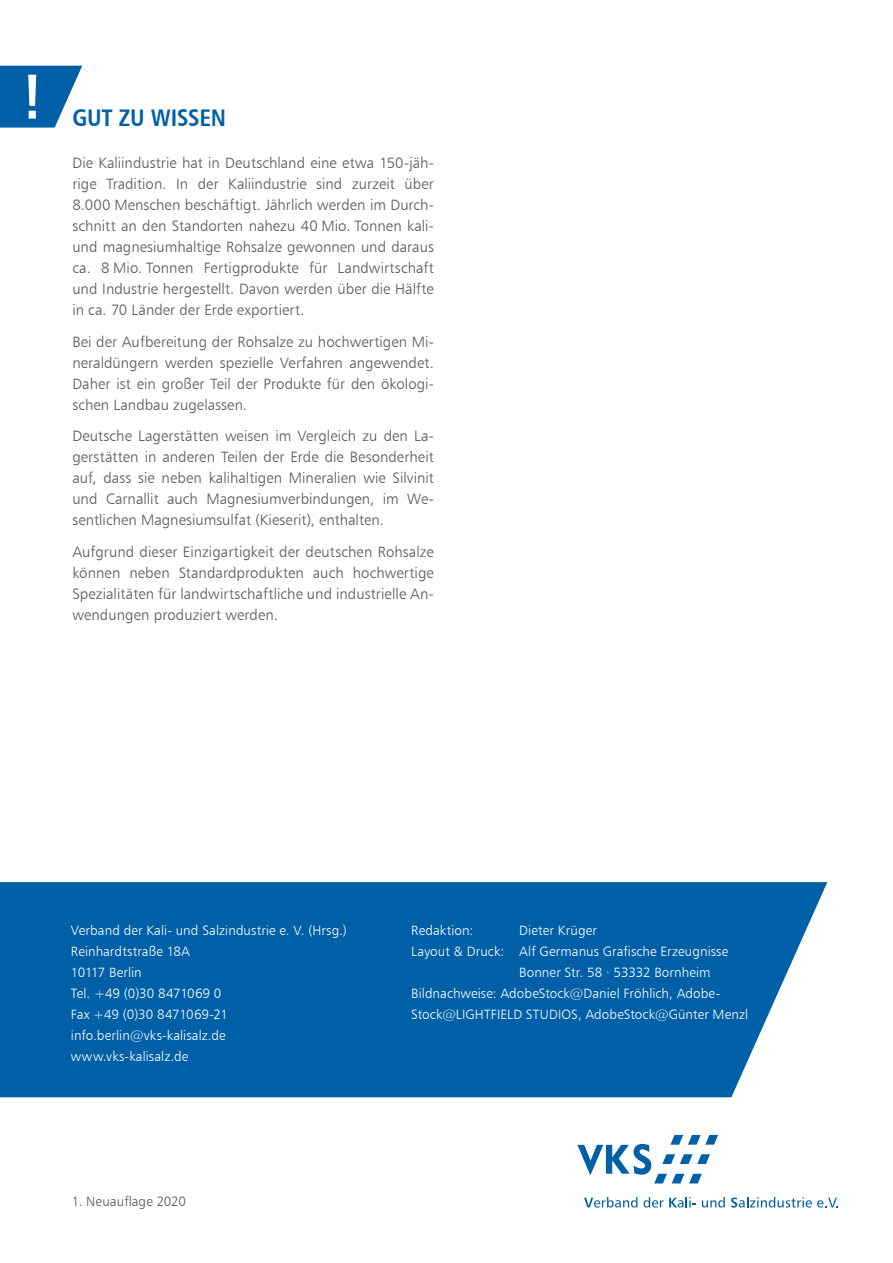
<style>
.page{position:relative;width:893px;height:1263px;background:#fff}
.page>*{position:absolute;margin:0;border:0;box-sizing:border-box;transform-origin:0 0}
.t1{font:24px "Humanist 777 BT Bold Condensed B";letter-spacing:-.01em;color:#0060a7}
.t2{font:15px/21px "Humanist 777 BT Light B";letter-spacing:.005em;color:#575756;text-align:justify}
.t3{font:13.5px/21px "Humanist 777 BT Light B";letter-spacing:.005em;color:#fff}
.t4{font:13.5px "Humanist 777 BT Light B";letter-spacing:.005em;color:#575756}
</style>
<div class="page">
<svg style="left:577px;top:1135px;width:141px;height:48px"></svg>
<svg style="left:584px;top:1197px;width:53px;height:10px"></svg>
<svg style="left:644px;top:1197px;width:52px;height:10px"></svg>
<svg style="left:702px;top:1197px;width:23px;height:10px"></svg>
<svg style="left:731px;top:1197px;width:107px;height:11px"></svg>
<svg style="left:0;top:66px;width:82px;height:62px"></svg>
<div style="left:0;top:882px;width:827px;height:215px;background:#0060a7"></div>
<h1 class="t1" style="left:72px;top:103px;width:155px">GUT ZU WISSEN</h1>
<p class="t2" style="left:72px;top:152px;width:363px">Die Kaliindustrie hat in Deutschland eine etwa 150-jäh&shy;rige Tradition. In der Kaliindustrie sind zurzeit über 8.000 Menschen beschäftigt. Jährlich werden im Durch&shy;schnitt an den Standorten nahezu 40 Mio. Tonnen kali&shy;und magnesiumhaltige Rohsalze gewonnen und daraus ca. 8 Mio. Tonnen Fertigprodukte für Landwirtschaft und Industrie hergestellt. Davon werden über die Hälfte in ca. 70 Länder der Erde exportiert.</p>
<p class="t2" style="left:72px;top:331px;width:363px">Bei der Aufbereitung der Rohsalze zu hochwertigen Mi&shy;neraldüngern werden spezielle Verfahren angewendet.<br>Daher ist ein großer Teil der Produkte für den ökologi&shy;schen Landbau zugelassen.</p>
<p class="t2" style="left:72px;top:425px;width:363px">Deutsche Lagerstätten weisen im Vergleich zu den La&shy;gerstätten in anderen Teilen der Erde die Besonderheit auf, dass sie neben kalihaltigen Mineralien wie Silvinit und Carnallit auch Magnesiumverbindungen, im We&shy;sentlichen Magnesiumsulfat (Kieserit), enthalten.</p>
<p class="t2" style="left:72px;top:541px;width:363px">Aufgrund dieser Einzigartigkeit der deutschen Rohsalze können neben Standardprodukten auch hochwertige Spezialitäten für landwirtschaftliche und industrielle An&shy;wendungen produziert werden.</p>
<p class="t3" style="left:71px;top:919px;width:277px">Verband der Kali- und Salzindustrie e. V. (Hrsg.)<br>Reinhardtstraße 18A<br>10117 Berlin<br>Tel. +49 (0)30 8471069 0<br>Fax +49 (0)30 8471069-21 info.berlin@vks-kalisalz.de<br>www.vks-kalisalz.de</p>
<p class="t3" style="left:411px;top:919px;width:63px">Redaktion:</p>
<p class="t3" style="left:519px;top:919px;width:79px">Dieter Krüger</p>
<p class="t3" style="left:411px;top:940px;width:319px">Layout &amp; Druck: Alf Germanus Grafische Erzeugnisse</p>
<p class="t3" style="left:519px;top:961px;width:193px">Bonner Str. 58 · 53332 Bornheim</p>
<p class="t3" style="left:411px;top:982px;width:310px">Bildnachweise: AdobeStock@Daniel Fröhlich, Adobe-</p>
<p class="t3" style="left:411px;top:1003px;width:338px">Stock@LIGHTFIELD STUDIOS, AdobeStock@Günter Menzl</p>
<p class="t4" style="left:72px;top:1193px;width:116px">1. Neuauflage 2020</p>
</div>
